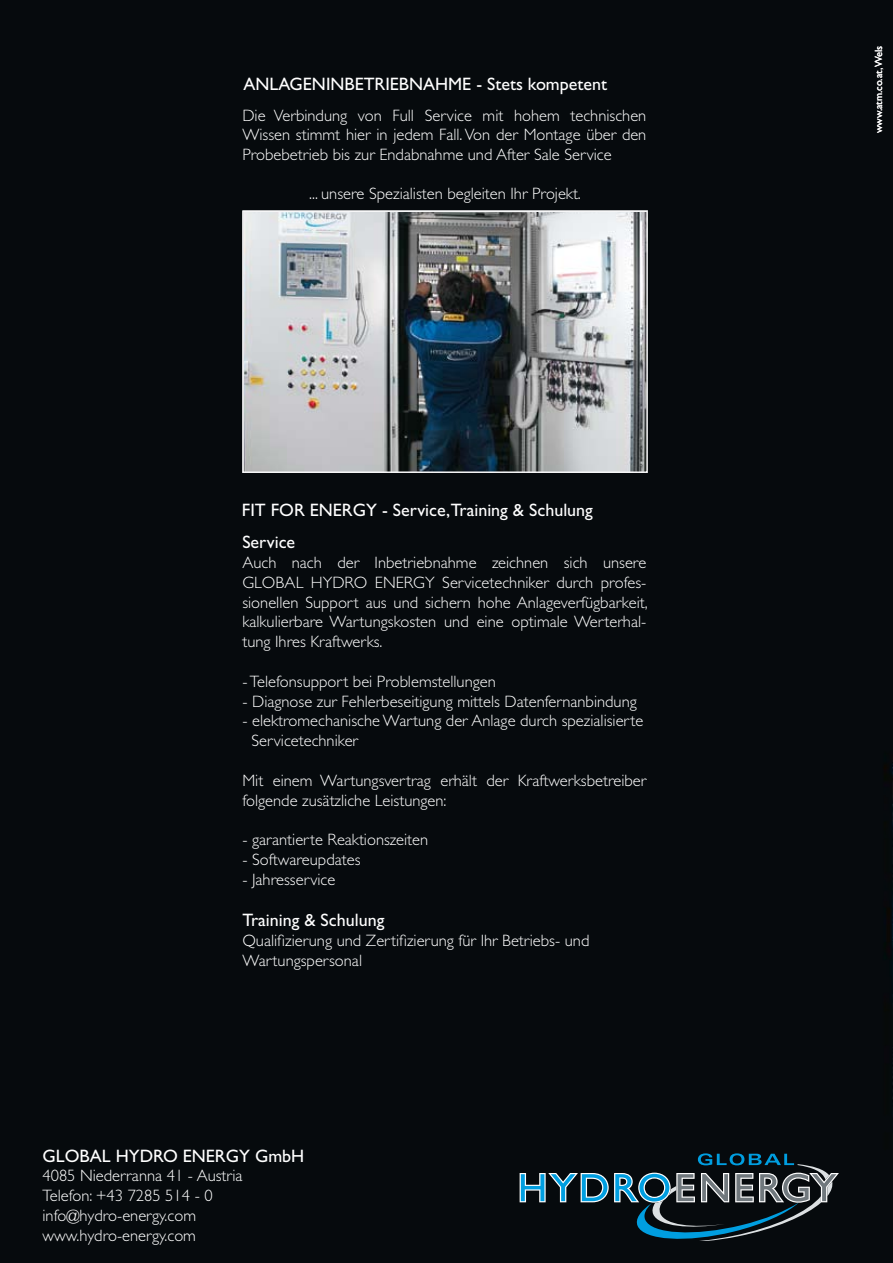
<style>
.page{position:relative;width:893px;height:1263px;background:#060a0d}
.page>*{position:absolute;margin:0;border:0;box-sizing:border-box;transform-origin:0 0}
.t1{font:18px "Gill Sans";color:#fff}
.t2{font:300 16.5px/19.8px "Gill Sans";color:#fff}
.t3{font:10.5px "Gill Sans";color:#fff}
</style>
<div class="page">
<svg style="left:520px;top:1153px;width:319px;height:88px;background:#20333b"></svg>
<svg style="left:245px;top:213px;width:400px;height:257px;background:#9ca1a5"></svg>
<div style="left:242px;top:210px;width:406px;height:263px;border:2px solid #f6f6f7"></div>
<p class="t1" style="left:243px;top:74px;width:365px">ANLAGENINBETRIEBNAHME - Stets kompetent</p>
<p class="t2" style="left:242px;top:106px;width:405px;text-align:justify">Die Verbindung von Full Service mit hohem technischen Wissen stimmt hier in jedem Fall. Von der Montage über den Probebetrieb bis zur Endabnahme und After Sale Service</p>
<p class="t2" style="left:309px;top:184px;width:273px">... unsere Spezialisten begleiten Ihr Projekt.</p>
<p class="t1" style="left:242px;top:500px;width:353px">FIT FOR ENERGY - Service,Training &amp; Schulung</p>
<p class="t1" style="left:242px;top:532px;width:54px">Service</p>
<p class="t2" style="left:242px;top:553px;width:407px;text-align:justify">Auch nach der Inbetriebnahme zeichnen sich unsere GLOBAL HYDRO ENERGY Servicetechniker durch profes&shy;sionellen Support aus und sichern hohe Anlageverfügbarkeit, kalkulierbare Wartungskosten und eine optimale Werterhal&shy;tung Ihres Kraftwerks.</p>
<p class="t2" style="left:242px;top:672px;width:255px">- Telefonsupport bei Problemstellungen</p>
<p class="t2" style="left:242px;top:691px;width:396px">- Diagnose zur Fehlerbeseitigung mittels Datenfernanbindung</p>
<p class="t2" style="left:252px;top:711px;width:393px;text-indent:-9px">- elektromechanische Wartung der Anlage durch spezialisierte<br>Servicetechniker</p>
<p class="t2" style="left:242px;top:771px;width:405px">Mit einem Wartungsvertrag erhält der Kraftwerksbetreiber folgende zusätzliche Leistungen:</p>
<p class="t2" style="left:242px;top:830px;width:187px">- garantierte Reaktionszeiten</p>
<p class="t2" style="left:242px;top:850px;width:120px">- Softwareupdates</p>
<p class="t2" style="left:242px;top:870px;width:94px">- Jahresservice</p>
<p class="t1" style="left:242px;top:910px;width:144px">Training &amp; Schulung</p>
<p class="t2" style="left:242px;top:931px;width:349px">Qualifizierung und Zertifizierung für Ihr Betriebs- und<br>Wartungspersonal</p>
<p class="t1" style="left:43px;top:1145px;width:263px">GLOBAL HYDRO ENERGY GmbH</p>
<p class="t2" style="left:43px;top:1166px;width:202px">4085 Niederranna 41 - Austria<br>Telefon: +43 7285 514 - 0 info@hydro-energy.com www.hydro-energy.com</p>
<p class="t3" style="left:872px;top:133px;width:89px;rotate:-90deg">www.atm.co.at,Wels</p>
</div>
